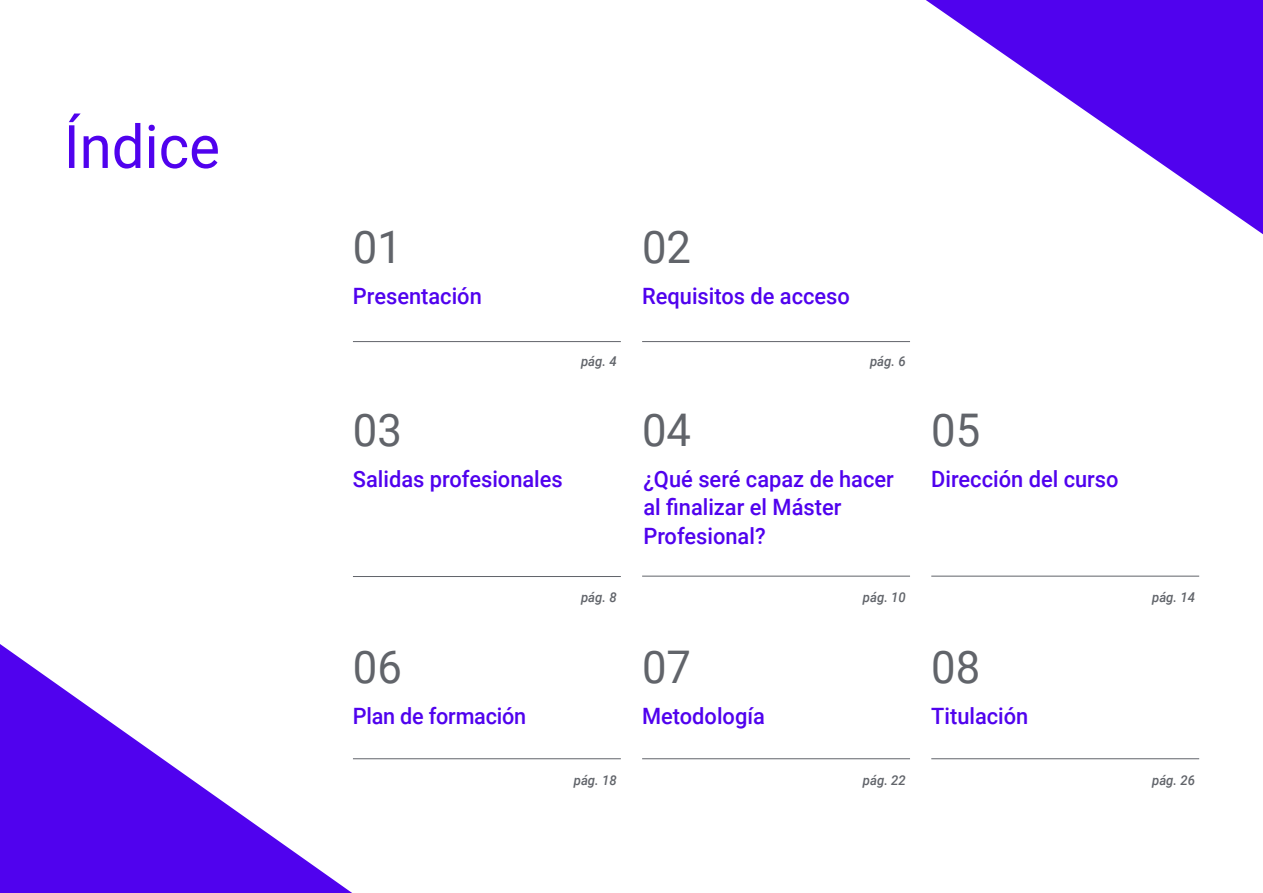
<style>
.page{position:relative;width:1263px;height:893px;background:#fff}
.page>*{position:absolute;margin:0;border:0;box-sizing:border-box;transform-origin:0 0}
.t1{font:60px "Roboto";color:#5002ee}
.t2{font:45px "Roboto";color:#61646a}
.t3{font:500 22.5px/28.5px "Roboto";color:#5002ee}
.t4{font:500 22.5px "Roboto";color:#5002ee;scale:.96 1}
.t5{font:italic 500 13.5px "Roboto";color:#61646a}
</style>
<div class="page">
<svg style="left:0;top:644px;width:352px;height:249px"></svg>
<svg style="left:926px;top:0;width:337px;height:234px"></svg>
<hr style="left:353px;top:341px;width:268px;height:1px;background:#61646a">
<hr style="left:931px;top:758px;width:268px;height:1px;background:#61646a">
<hr style="left:642px;top:341px;width:268px;height:1px;background:#61646a">
<hr style="left:353px;top:576px;width:268px;height:1px;background:#61646a">
<hr style="left:642px;top:576px;width:268px;height:1px;background:#61646a">
<hr style="left:931px;top:576px;width:268px;height:1px;background:#61646a">
<hr style="left:642px;top:758px;width:268px;height:1px;background:#61646a">
<hr style="left:353px;top:758px;width:268px;height:1px;background:#61646a">
<h1 class="t1" style="left:64px;top:105px;width:158px">Índice</h1>
<h2 class="t2" style="left:353px;top:216px;width:51px">01</h2>
<h2 class="t2" style="left:642px;top:216px;width:51px">02</h2>
<p class="t3" style="left:353px;top:281px;width:130px">Presentación</p>
<p class="t3" style="left:642px;top:281px;width:209px">Requisitos de acceso</p>
<p class="t5" style="left:581px;top:351px;width:37px">pág. 4</p>
<p class="t5" style="left:870px;top:351px;width:37px">pág. 6</p>
<h2 class="t2" style="left:353px;top:398px;width:51px">03</h2>
<h2 class="t2" style="left:642px;top:398px;width:51px">04</h2>
<h2 class="t2" style="left:931px;top:398px;width:51px">05</h2>
<p class="t3" style="left:353px;top:464px;width:211px">Salidas profesionales</p>
<p class="t3" style="left:931px;top:464px;width:189px">Dirección del curso</p>
<p class="t3" style="left:643px;top:464px;width:252px">¿Qué seré capaz de hacer al finalizar el Máster<br>Profesional?</p>
<h2 class="t2" style="left:353px;top:635px;width:51px">06</h2>
<p class="t4" style="left:353px;top:700px;width:182px">Plan de formación</p>
<p class="t5" style="left:581px;top:588px;width:37px">pág. 8</p>
<p class="t5" style="left:863px;top:588px;width:44px">pág. 10</p>
<p class="t5" style="left:1152px;top:588px;width:44px">pág. 14</p>
<h2 class="t2" style="left:642px;top:635px;width:51px">07</h2>
<h2 class="t2" style="left:931px;top:635px;width:51px">08</h2>
<p class="t5" style="left:574px;top:770px;width:44px">pág. 18</p>
<p class="t3" style="left:642px;top:701px;width:124px">Metodología</p>
<p class="t3" style="left:931px;top:701px;width:99px">Titulación</p>
<p class="t5" style="left:863px;top:771px;width:44px">pág. 22</p>
<p class="t5" style="left:1152px;top:771px;width:44px">pág. 26</p>
</div>
